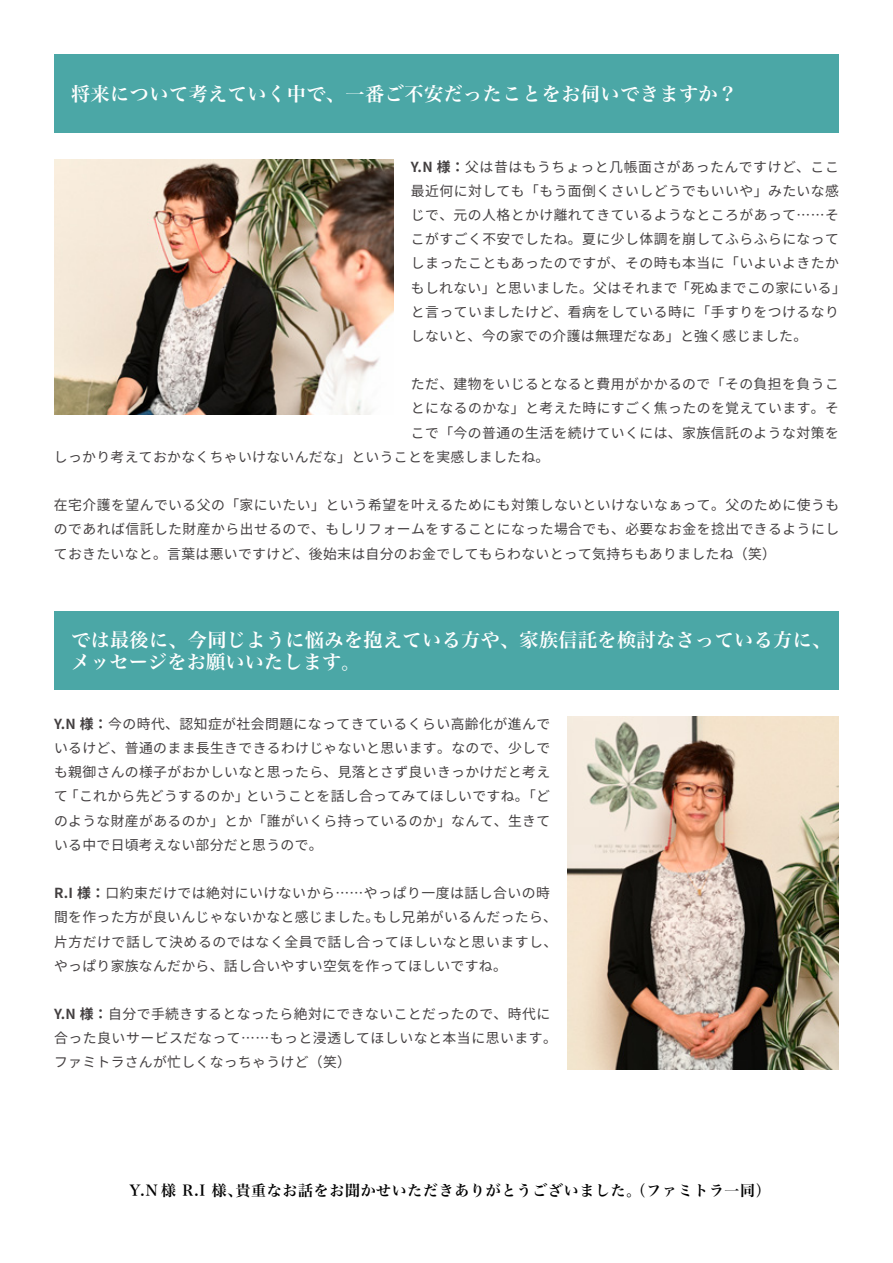
<style>
.page{position:relative;width:893px;height:1263px;background:#fff}
.page>*{position:absolute;margin:0;border:0;box-sizing:border-box;transform-origin:0 0}
.t1{font:19.2px/22.4px "Hira Min Pro W6";letter-spacing:.02em;color:#fff}
.t2{font:14.85px "Hira Min Pro W6";letter-spacing:.05em;color:#000}
.t3{font:13.8px/24.2px "Source Han Sans JP";letter-spacing:.035em;color:#433f40}
.s1{font-weight:700}
</style>
<div class="page">
<div style="left:54px;top:611px;width:785px;height:79px;background:#4ba7a6"></div>
<img style="left:567px;top:717px;width:272px;height:352px">
<img style="left:54px;top:159px;width:340px;height:256px">
<div style="left:54px;top:54px;width:785px;height:79px;background:#4ba7a6"></div>
<h1 class="t1" style="left:71px;top:81px;width:668px">将来について考えていく中で、一番ご不安だったことをお伺いできますか？</h1>
<p class="t3" style="left:411px;top:155px;width:436px"><span class="s1">Y.N 様：</span>父は昔はもうちょっと几帳面さがあったんですけど、ここ最近何に対しても「もう面倒くさいしどうでもいいや」みたいな感じで、元の人格とかけ離れてきているようなところがあって……そこがすごく不安でしたね。夏に少し体調を崩してふらふらになってしまったこともあったのですが、その時も本当に「いよいよきたかもしれない」と思いました。父はそれまで「死ぬまでこの家にいる」と言っていましたけど、看病をしている時に「手すりをつけるなりしないと、今の家での介護は無理だなあ」と強く感じました。</p>
<p class="t3" style="left:411px;top:372px;width:429px">ただ、建物をいじるとなると費用がかかるので「その負担を負うこ</p>
<p class="t3" style="left:411px;top:397px;width:430px">とになるのかな」と考えた時にすごく焦ったのを覚えています。そ</p>
<p class="t3" style="left:411px;top:421px;width:429px">こで「今の普通の生活を続けていくには、家族信託のような対策を</p>
<p class="t3" style="left:54px;top:445px;width:497px">しっかり考えておかなくちゃいけないんだな」ということを実感しましたね。</p>
<p class="t3" style="left:54px;top:493px;width:787px;text-align:justify">在宅介護を望んでいる父の「家にいたい」という希望を叶えるためにも対策しないといけないなぁって。父のために使うものであれば信託した財産から出せるので、もしリフォームをすることになった場合でも、必要なお金を捻出できるようにしておきたいなと。言葉は悪いですけど、後始末は自分のお金でしてもらわないとって気持ちもありましたね（笑）</p>
<h1 class="t1" style="left:71px;top:627px;width:762px">では最後に、今同じように悩みを抱えている方や、家族信託を検討なさっている方に、メッセージをお願いいたします。</h1>
<p class="t3" style="left:54px;top:712px;width:498px;text-align:justify"><span class="s1">Y.N 様：</span>今の時代、認知症が社会問題になってきているくらい高齢化が進んでいるけど、普通のまま長生きできるわけじゃないと思います。なので、少しでも親御さんの様子がおかしいなと思ったら、見落とさず良いきっかけだと考えて「これから先どうするのか」ということを話し合ってみてほしいですね。「どのような財産があるのか」とか「誰がいくら持っているのか」なんて、生きている中で日頃考えない部分だと思うので。</p>
<p class="t3" style="left:54px;top:881px;width:505px"><span class="s1">R.I 様：</span>口約束だけでは絶対にいけないから……やっぱり一度は話し合いの時間を作った方が良いんじゃないかなと感じました。もし兄弟がいるんだったら、片方だけで話して決めるのではなく全員で話し合ってほしいなと思いますし、やっぱり家族なんだから、話し合いやすい空気を作ってほしいですね。</p>
<p class="t3" style="left:54px;top:1002px;width:504px"><span class="s1">Y.N 様：</span>自分で手続きするとなったら絶対にできないことだったので、時代に合った良いサービスだなって……もっと浸透してほしいなと本当に思います。ファミトラさんが忙しくなっちゃうけど（笑）</p>
<p class="t2" style="left:130px;top:1177px;width:643px">Y.N 様 R.I 様、貴重なお話をお聞かせいただきありがとうございました。（ファミトラ一同）</p>
</div>
